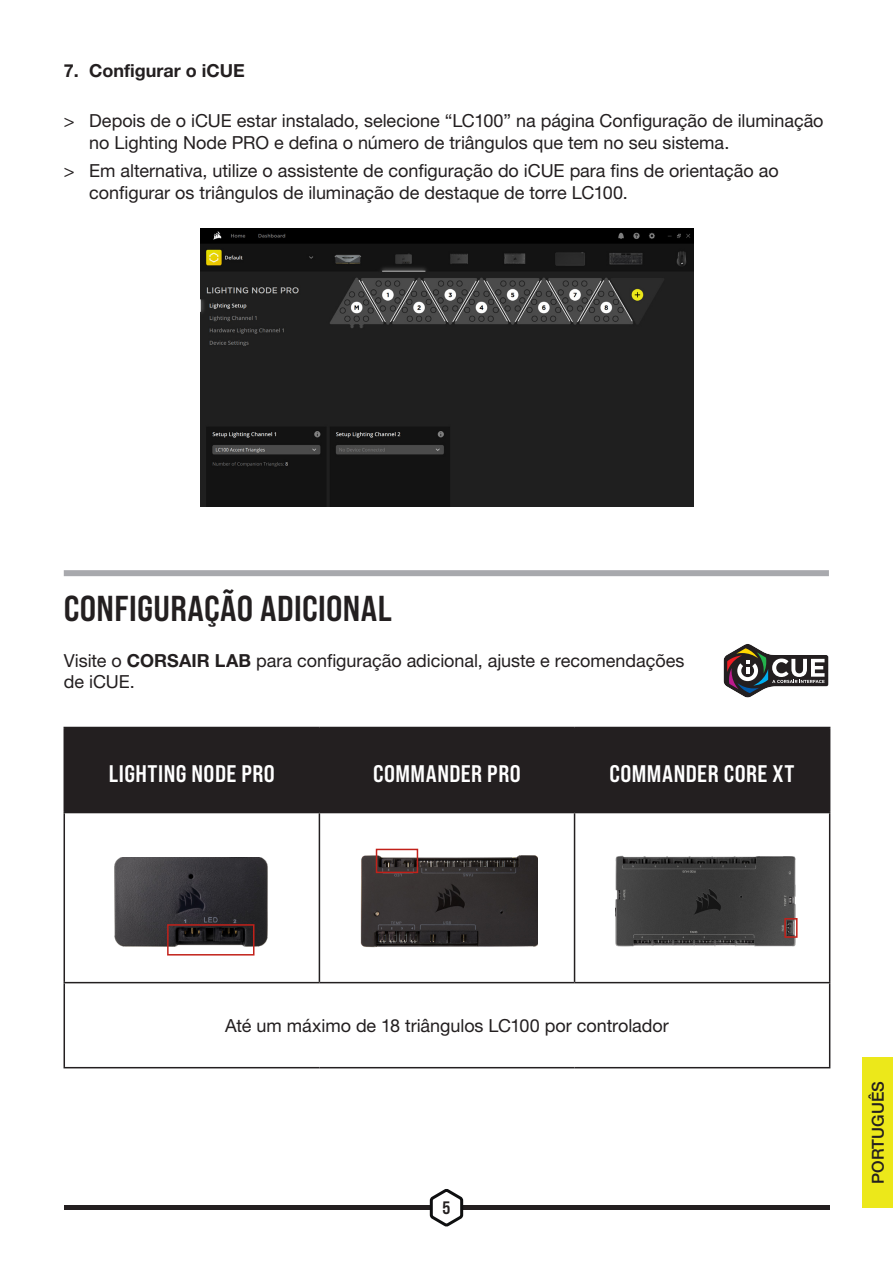
<style>
.page{position:relative;width:893px;height:1263px;background:#fff}
.page>*{position:absolute;margin:0;border:0;box-sizing:border-box;transform-origin:0 0}
.t1{font:36px "Bebas Neue Pro Sm E Bd";letter-spacing:.01em;color:#231f20}
.Bullet_Para_Style{font:24px "Bebas Neue Pro Sm E Bd";letter-spacing:.015em;color:#fff}
.Bullet_Para_Style-2{font:18px/21.6px "Helvetica Neue LT Pro";letter-spacing:-.005em;color:#231f20}
.t2{font:700 18px "Helvetica Neue LT Pro";color:#231f20}
.t3{font:18px "Bebas Neue Pro Sm E Bd";color:#231f20}
.t4{font:500 16.5px "Helvetica Neue LT Pro";letter-spacing:.01em;color:#231f20}
.s1{font-weight:700}
</style>
<div class="page">
<div style="left:863px;top:1057px;width:30px;height:151px;background:#ece81a"></div>
<div style="left:64px;top:1205px;width:766px;height:5px;background:#231f20"></div>
<svg style="left:429px;top:1189px;width:35px;height:38px"></svg>
<img style="left:200px;top:229px;width:493px;height:277px">
<div style="left:64px;top:570px;width:765px;height:6px;background:#a8a9ad"></div>
<svg style="left:723px;top:644px;width:106px;height:54px"></svg>
<div style="left:65px;top:728px;width:764px;height:84px;background:#231f20"></div>
<hr style="left:64px;top:727px;width:255px;height:1px;background:#231f20">
<hr style="left:64px;top:728px;width:1px;height:84px;background:#231f20">
<hr style="left:319px;top:727px;width:256px;height:1px;background:#231f20">
<hr style="left:319px;top:728px;width:1px;height:84px;background:#231f20">
<hr style="left:575px;top:727px;width:255px;height:1px;background:#231f20">
<hr style="left:574px;top:728px;width:1px;height:84px;background:#231f20">
<hr style="left:829px;top:728px;width:1px;height:84px;background:#231f20">
<hr style="left:64px;top:812px;width:255px;height:1px;background:#231f20">
<hr style="left:64px;top:813px;width:1px;height:169px;background:#231f20">
<hr style="left:319px;top:812px;width:256px;height:1px;background:#231f20">
<hr style="left:319px;top:813px;width:1px;height:169px;background:#231f20">
<hr style="left:575px;top:812px;width:255px;height:1px;background:#231f20">
<hr style="left:574px;top:813px;width:1px;height:169px;background:#231f20">
<hr style="left:829px;top:813px;width:1px;height:169px;background:#231f20">
<hr style="left:64px;top:982px;width:255px;height:1px;background:#231f20">
<hr style="left:64px;top:983px;width:1px;height:84px;background:#231f20">
<hr style="left:319px;top:982px;width:256px;height:1px;background:#231f20">
<hr style="left:575px;top:982px;width:255px;height:1px;background:#231f20">
<hr style="left:829px;top:983px;width:1px;height:84px;background:#231f20">
<hr style="left:64px;top:1067px;width:255px;height:1px;background:#231f20">
<hr style="left:319px;top:1067px;width:256px;height:1px;background:#231f20">
<hr style="left:575px;top:1067px;width:255px;height:1px;background:#231f20">
<img style="left:616px;top:855px;width:182px;height:92px">
<img style="left:360px;top:849px;width:178px;height:99px">
<img style="left:114px;top:857px;width:154px;height:93px">
<div style="left:167px;top:924px;width:87px;height:31px;border:2px solid #c2211a"></div>
<div style="left:376px;top:849px;width:42px;height:24px;border:2px solid #c2211a"></div>
<div style="left:784px;top:918px;width:13px;height:20px;border:2px solid #c2211a"></div>
<p class="t2" style="left:64px;top:59px;width:183px">7. Configurar o iCUE</p>
<p class="Bullet_Para_Style-2" style="left:89px;top:109px;width:736px;text-indent:-26px">&gt; Depois de o iCUE estar instalado, selecione “LC100” na página Configuração de iluminação no Lighting Node PRO e defina o número de triângulos que tem no seu sistema.</p>
<p class="Bullet_Para_Style-2" style="left:89px;top:160px;width:691px;text-indent:-26px">&gt; Em alternativa, utilize o assistente de configuração do iCUE para fins de orientação ao configurar os triângulos de iluminação de destaque de torre LC100.</p>
<p class="t1" style="left:64px;top:587px;width:330px">CONFIGURAÇÃO ADICIONAL</p>
<p class="Bullet_Para_Style-2" style="left:64px;top:649px;width:622px;line-height:21px">Visite o <span class="s1">CORSAIR LAB</span> para configuração adicional, ajuste e recomendações de iCUE.</p>
<p class="Bullet_Para_Style" style="left:109px;top:759px;width:168px">LIGHTING NODE PRO</p>
<p class="Bullet_Para_Style" style="left:373px;top:759px;width:149px">COMMANDER PRO</p>
<p class="Bullet_Para_Style" style="left:610px;top:759px;width:186px">COMMANDER CORE XT</p>
<p class="Bullet_Para_Style-2" style="left:225px;top:1014px;width:445px">Até um máximo de 18 triângulos LC100 por controlador</p>
<p class="t3" style="left:443px;top:1197px;width:9px">5</p>
<p class="t4" style="left:868px;top:1184px;width:105px;rotate:-90deg">PORTUGUÊS</p>
</div>
